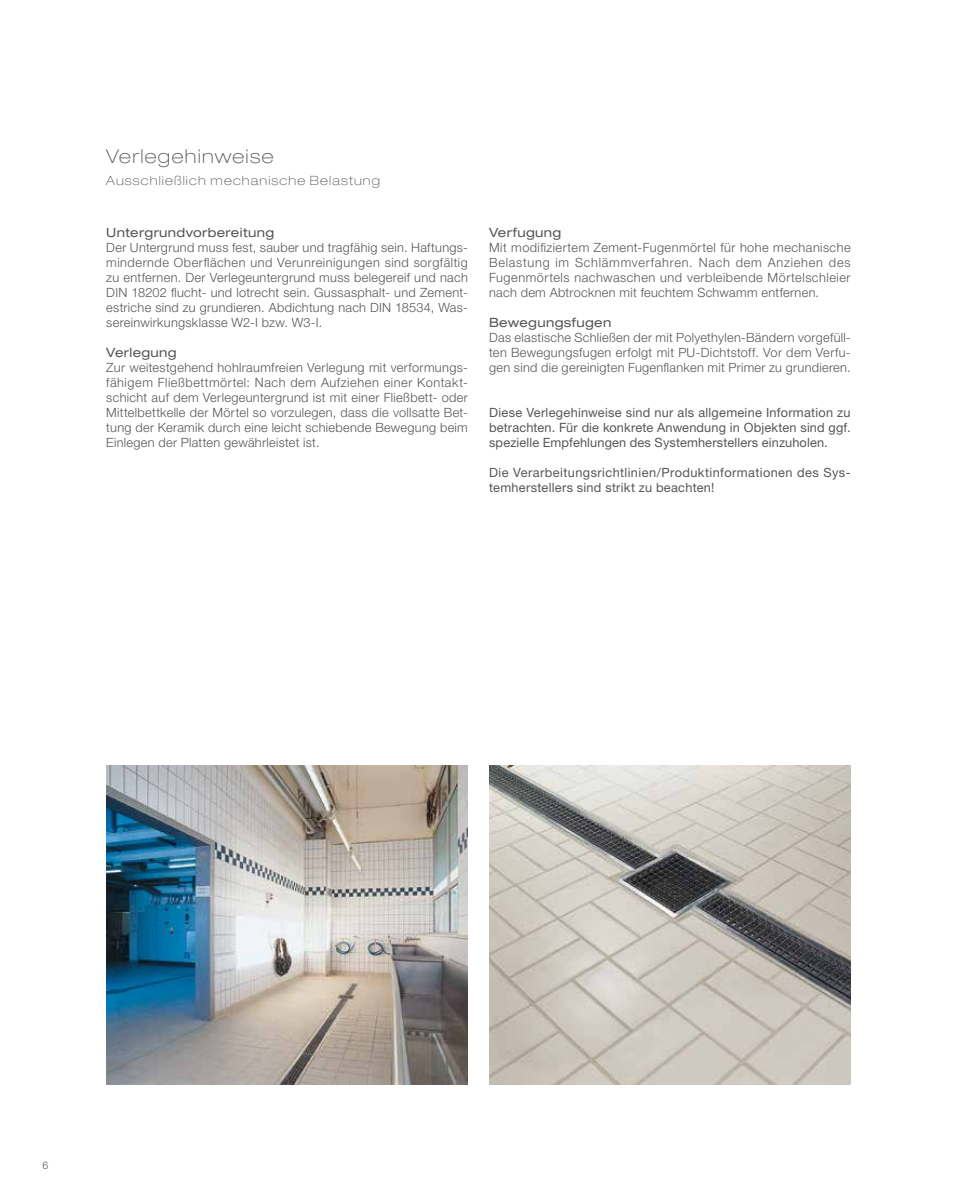
<style>
.page{position:relative;width:957px;height:1191px;background:#fff}
.page>*{position:absolute;margin:0;border:0;box-sizing:border-box;transform-origin:0 0}
.t1{font:100 expanded 19.2px "Helvetica Neue LT Pro";letter-spacing:.07em;color:#575756}
.t2{font:300 12.75px/15px "Helvetica Neue LT Pro";letter-spacing:.025em;color:#575756;text-align:justify}
.t3{font:12.75px/15px "Helvetica Neue LT Pro";letter-spacing:.025em;color:#575756;text-align:justify}
.t4{font:expanded 12.75px "Helvetica Neue LT Pro";letter-spacing:.025em;color:#575756}
.t5{font:100 expanded 12.75px "Helvetica Neue LT Pro";letter-spacing:.085em;color:#575756}
.t6{font:300 10.5px "Helvetica Neue LT Pro";color:#575756}
</style>
<div class="page">
<img style="left:106px;top:765px;width:362px;height:319px">
<img style="left:489px;top:765px;width:361px;height:319px">
<h1 class="t1" style="left:106px;top:144px;width:169px">Verlegehinweise</h1>
<p class="t5" style="left:106px;top:173px;width:275px">Ausschließlich mechanische Belastung</p>
<p class="t4" style="left:106px;top:224px;width:169px">Untergrundvorbereitung</p>
<p class="t2" style="left:106px;top:239px;width:363px;text-align:left">Der Untergrund muss fest, sauber und tragfähig sein. Haftungs&shy;mindernde Oberflächen und Verunreinigungen sind sorgfältig zu entfernen. Der Verlegeuntergrund muss belegereif und nach DIN 18202 flucht- und lotrecht sein. Gussasphalt- und Zement&shy;estriche sind zu grundieren. Abdichtung nach DIN 18534, Was&shy;sereinwirkungsklasse W2-I bzw. W3-I.</p>
<p class="t4" style="left:106px;top:344px;width:72px">Verlegung</p>
<p class="t2" style="left:106px;top:359px;width:363px">Zur weitestgehend hohlraumfreien Verlegung mit verformungs&shy;fähigem Fließbettmörtel: Nach dem Aufziehen einer Kontakt&shy;schicht auf dem Verlegeuntergrund ist mit einer Fließbett- oder Mittelbettkelle der Mörtel so vorzulegen, dass die vollsatte Bet&shy;tung der Keramik durch eine leicht schiebende Bewegung beim Einlegen der Platten gewährleistet ist.</p>
<p class="t4" style="left:489px;top:224px;width:74px">Verfugung</p>
<p class="t2" style="left:489px;top:239px;width:363px">Mit modifiziertem Zement-Fugenmörtel für hohe mechanische Belastung im Schlämmverfahren. Nach dem Anziehen des Fugenmörtels nachwaschen und verbleibende Mörtelschleier nach dem Abtrocknen mit feuchtem Schwamm entfernen.</p>
<p class="t4" style="left:489px;top:314px;width:124px">Bewegungsfugen</p>
<p class="t2" style="left:489px;top:329px;width:363px">Das elastische Schließen der mit Polyethylen-Bändern vorgefüll&shy;ten Bewegungsfugen erfolgt mit PU-Dichtstoff. Vor dem Verfu&shy;gen sind die gereinigten Fugenflanken mit Primer zu grundieren.</p>
<p class="t3" style="left:489px;top:404px;width:363px">Diese Verlegehinweise sind nur als allgemeine Information zu betrachten. Für die konkrete Anwendung in Objekten sind ggf. spezielle Empfehlungen des Systemherstellers einzuholen.</p>
<p class="t3" style="left:489px;top:464px;width:363px">Die Verarbeitungsrichtlinien/Produktinformationen des Sys&shy;temherstellers sind strikt zu beachten!</p>
<p class="t6" style="left:43px;top:1158px;width:7px">6</p>
</div>
